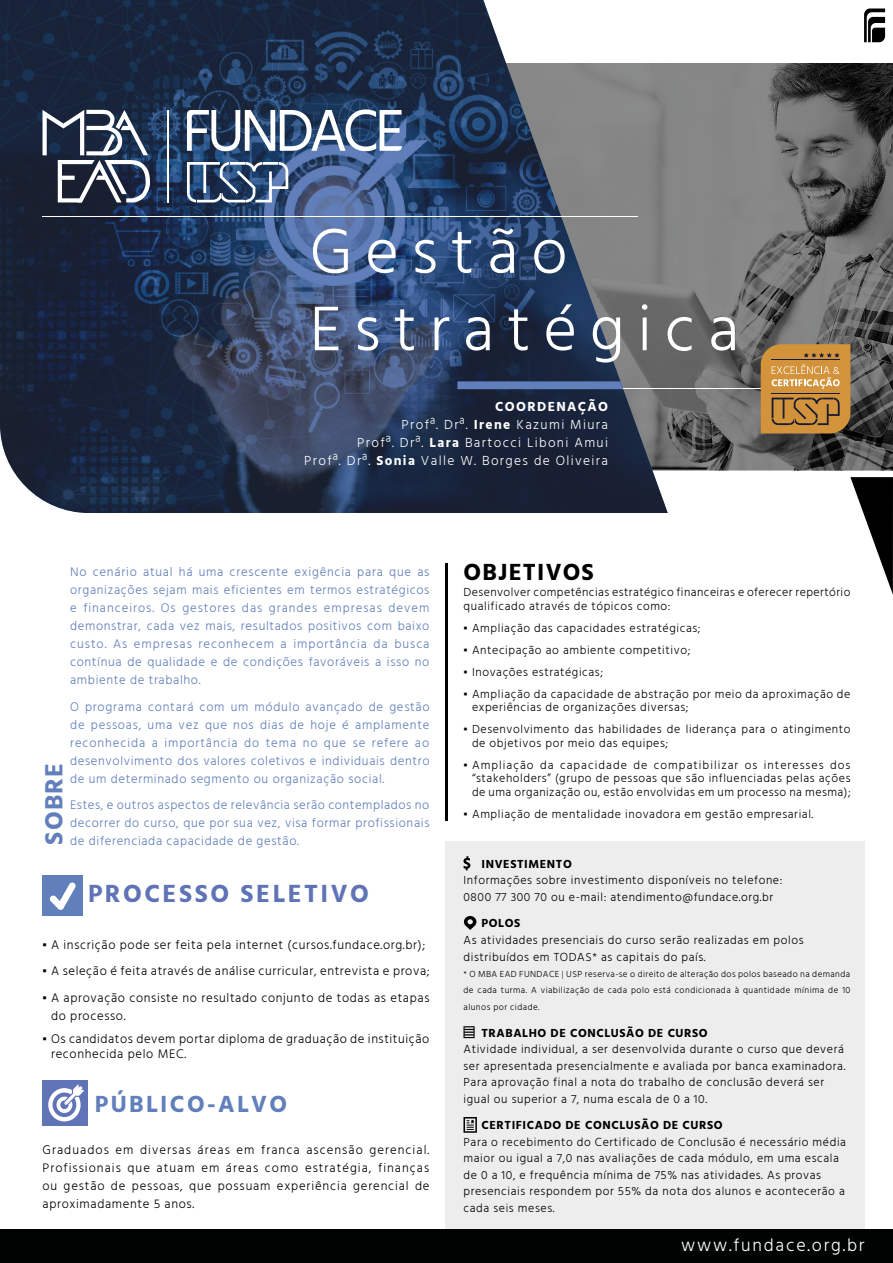
<style>
.page{position:relative;width:893px;height:1263px;background:#fff}
.page>*{position:absolute;margin:0;border:0;box-sizing:border-box;transform-origin:0 0}
.t1{font:300 64.5px/77.4px "Hind";letter-spacing:.2em;color:#fff}
.t2{font:700 25.5px "Hind";letter-spacing:.1em;color:#5f73b6}
.t3{font:700 25.5px "Hind";letter-spacing:.05em;color:#617fbb}
.t4{font:700 24px "Hind";letter-spacing:.1em;color:#617fba}
.t5{font:700 24px "Hind";letter-spacing:.05em;color:#000}
.t6{font:300 18px "Hind";letter-spacing:.1em;color:#fff}
.t7{font:300 13.5px/18px "Hind";letter-spacing:.1em;color:#fff;text-align:right}
.t8{font:300 12.75px/18px "Hind";letter-spacing:.05em;color:#617fba;text-align:justify}
.t9{font:300 12.75px/18px "Hind";letter-spacing:.05em;color:#000}
.t10{font:300 12px/16.5px "Hind";letter-spacing:.05em;color:#000}
.t11{font:300 12px/13.5px "Hind";letter-spacing:.05em;color:#010202}
.t12{font:700 12px "Hind";letter-spacing:.05em;color:#000}
.t13{font:300 9px/16.5px "Hind";letter-spacing:.05em;color:#000;text-align:justify}
.s1{font-weight:700}
.s2{font-family:"Arial Narrow";font-weight:400}
</style>
<div class="page">
<img style="left:668px;top:64px;width:225px;height:406px">
<img style="left:0;top:0;width:668px;height:513px">
<svg style="left:864px;top:9px;width:21px;height:33px"></svg>
<div style="left:445px;top:841px;width:420px;height:388px;background:#ededed"></div>
<hr style="left:445px;top:563px;width:2px;height:258px;background:#000">
<div style="left:43px;top:875px;width:40px;height:41px;background:#617fba"></div>
<div style="left:43px;top:1080px;width:45px;height:45px;background:#5f73b6"></div>
<svg style="left:50px;top:882px;width:26px;height:28px"></svg>
<svg style="left:48px;top:1084px;width:36px;height:37px"></svg>
<hr style="left:463px;top:389px;width:343px;height:1px;background:#fff">
<svg style="left:457px;top:381px;width:166px;height:8px"></svg>
<hr style="left:43px;top:216px;width:595px;height:1px;background:#fff">
<svg style="left:761px;top:344px;width:89px;height:89px;background:#c18c43"></svg>
<svg style="left:850px;top:477px;width:43px;height:118px"></svg>
<div style="left:0;top:1229px;width:893px;height:34px;background:#010202"></div>
<hr style="left:167px;top:110px;width:2px;height:92px;background:#fff">
<svg style="left:43px;top:110px;width:107px;height:92px"></svg>
<svg style="left:187px;top:162px;width:101px;height:40px"></svg>
<svg style="left:187px;top:109px;width:215px;height:42px"></svg>
<svg style="left:463px;top:1117px;width:14px;height:16px"></svg>
<svg style="left:463px;top:1026px;width:12px;height:12px"></svg>
<svg style="left:463px;top:856px;width:7px;height:14px"></svg>
<svg style="left:464px;top:916px;width:12px;height:14px"></svg>
<h1 class="t1" style="left:310px;top:216px;width:431px">Gestão<br>Estratégica</h1>
<p class="t7" style="left:304px;top:398px;width:305px"><span class="s1">COORDENAÇÃO<br></span>Profª. Drª. <span class="s1">Irene</span> Kazumi Miura<br>Profª. Drª. <span class="s1">Lara</span> Bartocci Liboni Amui<br>Profª. Drª. <span class="s1">Sonia</span> Valle W. Borges de Oliveira</p>
<p class="t8" style="left:70px;top:563px;width:361px">No cenário atual há uma crescente exigência para que as organizações sejam mais eficientes em termos estratégicos e financeiros. Os gestores das grandes empresas devem demonstrar, cada vez mais, resultados positivos com baixo custo. As empresas reconhecem a importância da busca contínua de qualidade e de condições favoráveis a isso no ambiente de trabalho.</p>
<p class="t8" style="left:70px;top:698px;width:361px">O programa contará com um módulo avançado de gestão de pessoas, uma vez que nos dias de hoje é amplamente reconhecida a importância do tema no que se refere ao desenvolvimento dos valores coletivos e individuais dentro de um determinado segmento ou organização social.</p>
<p class="t8" style="left:70px;top:797px;width:361px">Estes, e outros aspectos de relevância serão contemplados no decorrer do curso, que por sua vez, visa formar profissionais de diferenciada capacidade de gestão.</p>
<h2 class="t3" style="left:39px;top:845px;width:83px;rotate:-90deg">SOBRE</h2>
<h2 class="t2" style="left:88px;top:879px;width:282px">PROCESSO SELETIVO</h2>
<p class="t9" style="left:43px;top:936px;width:384px"><span class="s2">▪</span> A inscrição pode ser feita pela internet (cursos.fundace.org.br);</p>
<p class="t9" style="left:43px;top:963px;width:388px"><span class="s2">▪</span> A seleção é feita através de análise curricular, entrevista e prova;</p>
<p class="t9" style="left:51px;top:989px;width:380px;text-indent:-9px"><span class="s2">▪</span> A aprovação consiste no resultado conjunto de todas as etapas do processo.</p>
<p class="t9" style="left:51px;top:1032px;width:380px;line-height:15px;text-indent:-9px"><span class="s2">▪</span> Os candidatos devem portar diploma de graduação de instituição reconhecida pelo MEC.</p>
<h3 class="t4" style="left:95px;top:1089px;width:194px">PÚBLICO-ALVO</h3>
<p class="t9" style="left:43px;top:1141px;width:388px;text-align:justify">Graduados em diversas áreas em franca ascensão gerencial.<br>Profissionais que atuam em áreas como estratégia, finanças ou gestão de pessoas, que possuam experiência gerencial de aproximadamente 5 anos.</p>
<h3 class="t5" style="left:463px;top:558px;width:132px">OBJETIVOS</h3>
<p class="t11" style="left:463px;top:586px;width:388px">Desenvolver competências estratégico financeiras e oferecer repertório qualificado através de tópicos como:</p>
<p class="t11" style="left:463px;top:622px;width:238px"><span class="s2">▪</span> Ampliação das capacidades estratégicas;</p>
<p class="t11" style="left:463px;top:644px;width:228px"><span class="s2">▪</span> Antecipação ao ambiente competitivo;</p>
<p class="t11" style="left:463px;top:666px;width:141px"><span class="s2">▪</span> Inovações estratégicas;</p>
<p class="t11" style="left:472px;top:688px;width:380px;text-indent:-9px"><span class="s2">▪</span> Ampliação da capacidade de abstração por meio da aproximação de experiências de organizações diversas;</p>
<p class="t11" style="left:472px;top:723px;width:380px;text-indent:-9px"><span class="s2">▪</span> Desenvolvimento das habilidades de liderança para o atingimento de objetivos por meio das equipes;</p>
<p class="t11" style="left:472px;top:759px;width:380px;text-align:justify;text-indent:-9px"><span class="s2">▪</span> Ampliação da capacidade de compatibilizar os interesses dos “stakeholders” (grupo de pessoas que são influenciadas pelas ações de uma organização ou, estão envolvidas em um processo na mesma);</p>
<p class="t11" style="left:464px;top:808px;width:351px"><span class="s2">▪</span> Ampliação de mentalidade inovadora em gestão empresarial.</p>
<p class="t12" style="left:481px;top:857px;width:92px">INVESTIMENTO</p>
<p class="t10" style="left:463px;top:873px;width:320px">Informações sobre investimento disponíveis no telefone:<br>0800 77 300 70 ou e-mail: atendimento@fundace.org.br</p>
<p class="t12" style="left:481px;top:916px;width:40px">POLOS</p>
<p class="t10" style="left:463px;top:932px;width:342px">As atividades presenciais do curso serão realizadas em polos distribuídos em TODAS* as capitais do país.</p>
<p class="t13" style="left:463px;top:966px;width:388px">* O MBA EAD FUNDACE | USP reserva-se o direito de alteração dos polos baseado na demanda de cada turma. A viabilização de cada polo está condicionada à quantidade mínima de 10 alunos por cidade.</p>
<p class="t12" style="left:481px;top:1025px;width:228px">TRABALHO DE CONCLUSÃO DE CURSO</p>
<p class="t10" style="left:463px;top:1041px;width:383px">Atividade individual, a ser desenvolvida durante o curso que deverá ser apresentada presencialmente e avaliada por banca examinadora.<br>Para aprovação final a nota do trabalho de conclusão deverá ser igual ou superior a 7, numa escala de 0 a 10.</p>
<p class="t12" style="left:481px;top:1118px;width:243px">CERTIFICADO DE CONCLUSÃO DE CURSO</p>
<p class="t10" style="left:463px;top:1134px;width:384px">Para o recebimento do Certificado de Conclusão é necessário média maior ou igual a 7,0 nas avaliações de cada módulo, em uma escala de 0 a 10, e frequência mínima de 75% nas atividades. As provas presenciais respondem por 55% da nota dos alunos e acontecerão a cada seis meses.</p>
<h3 class="t6" style="left:681px;top:1233px;width:185px">www.fundace.org.br</h3>
</div>
